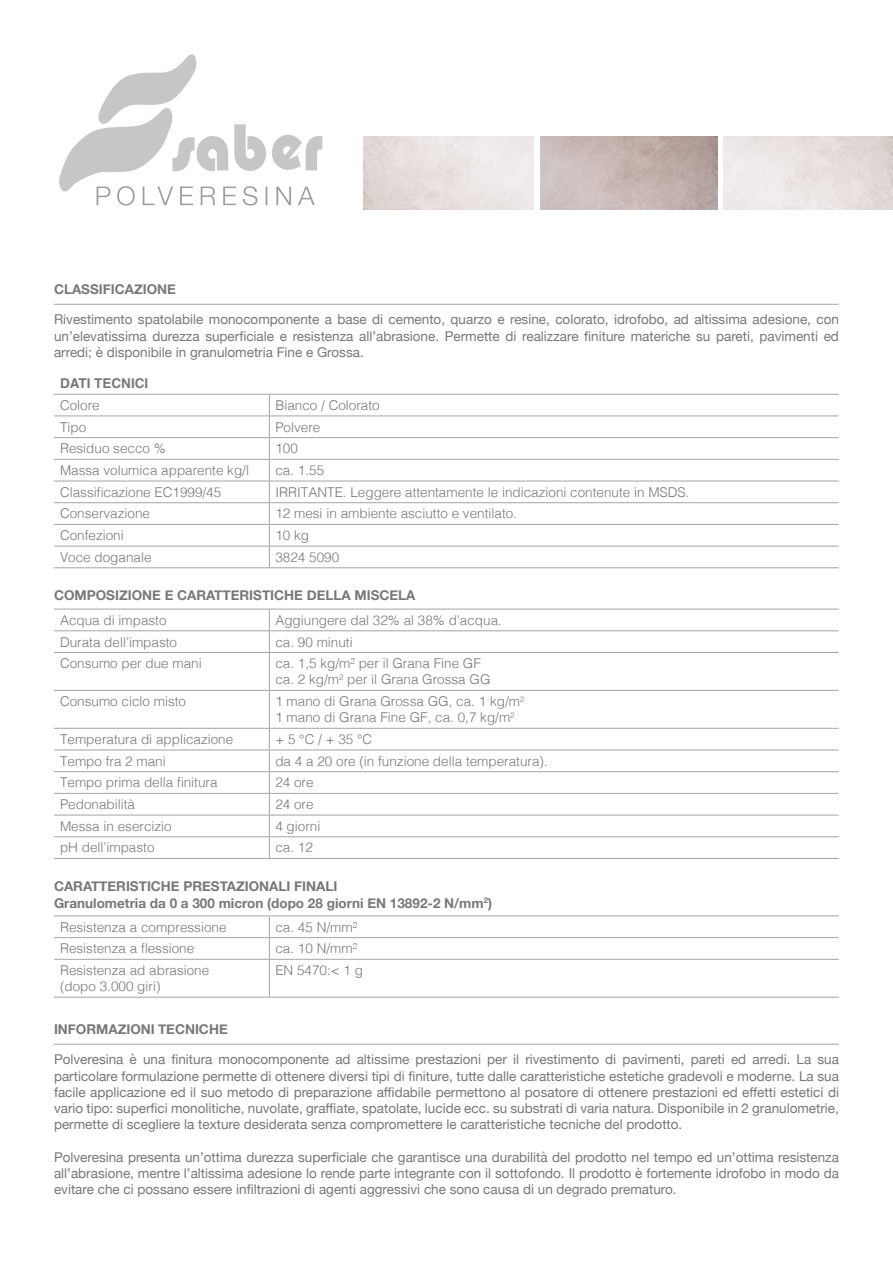
<style>
.page{position:relative;width:893px;height:1263px;background:#fff}
.page>*{position:absolute;margin:0;border:0;box-sizing:border-box;transform-origin:0 0}
.t1{font:13.5px/16.2px "Helvetica Neue";color:#7a7776;text-align:justify}
.t2{font:300 13.5px/16.2px "Helvetica";color:#7a7776}
.t3{font:700 13.5px/16.2px "Helvetica Neue";color:#7a7776}
.t4{font:700 13.5px "Helvetica";color:#7a7776}
</style>
<div class="page">
<svg style="left:59px;top:54px;width:263px;height:151px"></svg>
<hr style="left:54px;top:394px;width:215px;height:1px;background:#a6a4a4">
<hr style="left:269px;top:394px;width:570px;height:1px;background:#a6a4a4">
<hr style="left:54px;top:416px;width:215px;height:1px;background:#a6a4a4">
<hr style="left:269px;top:416px;width:570px;height:1px;background:#a6a4a4">
<hr style="left:54px;top:437px;width:215px;height:1px;background:#a6a4a4">
<hr style="left:269px;top:437px;width:570px;height:1px;background:#a6a4a4">
<hr style="left:54px;top:459px;width:215px;height:1px;background:#a6a4a4">
<hr style="left:269px;top:459px;width:570px;height:1px;background:#a6a4a4">
<hr style="left:54px;top:481px;width:215px;height:1px;background:#a6a4a4">
<hr style="left:269px;top:481px;width:570px;height:1px;background:#a6a4a4">
<hr style="left:54px;top:502px;width:215px;height:1px;background:#a6a4a4">
<hr style="left:269px;top:502px;width:570px;height:1px;background:#a6a4a4">
<hr style="left:54px;top:524px;width:215px;height:1px;background:#a6a4a4">
<hr style="left:269px;top:524px;width:570px;height:1px;background:#a6a4a4">
<hr style="left:54px;top:546px;width:215px;height:1px;background:#a6a4a4">
<hr style="left:269px;top:546px;width:570px;height:1px;background:#a6a4a4">
<svg style="left:269px;top:395px;width:1px;height:172px"></svg>
<hr style="left:54px;top:567px;width:215px;height:1px;background:#a6a4a4">
<hr style="left:269px;top:567px;width:570px;height:1px;background:#a6a4a4">
<hr style="left:54px;top:609px;width:215px;height:1px;background:#a6a4a4">
<hr style="left:269px;top:609px;width:570px;height:1px;background:#a6a4a4">
<hr style="left:54px;top:630px;width:215px;height:1px;background:#a6a4a4">
<hr style="left:269px;top:630px;width:570px;height:1px;background:#a6a4a4">
<svg style="left:269px;top:609px;width:1px;height:43px"></svg>
<hr style="left:54px;top:652px;width:215px;height:1px;background:#a6a4a4">
<hr style="left:269px;top:652px;width:570px;height:1px;background:#a6a4a4">
<hr style="left:269px;top:653px;width:1px;height:37px;background:#a6a4a4">
<hr style="left:54px;top:690px;width:215px;height:1px;background:#a6a4a4">
<hr style="left:269px;top:690px;width:570px;height:1px;background:#a6a4a4">
<hr style="left:269px;top:691px;width:1px;height:37px;background:#a6a4a4">
<hr style="left:54px;top:728px;width:215px;height:1px;background:#a6a4a4">
<hr style="left:269px;top:728px;width:570px;height:1px;background:#a6a4a4">
<hr style="left:54px;top:750px;width:215px;height:1px;background:#a6a4a4">
<hr style="left:269px;top:750px;width:570px;height:1px;background:#a6a4a4">
<hr style="left:54px;top:771px;width:215px;height:1px;background:#a6a4a4">
<hr style="left:269px;top:771px;width:570px;height:1px;background:#a6a4a4">
<hr style="left:54px;top:793px;width:215px;height:1px;background:#a6a4a4">
<hr style="left:269px;top:793px;width:570px;height:1px;background:#a6a4a4">
<hr style="left:54px;top:815px;width:215px;height:1px;background:#a6a4a4">
<hr style="left:269px;top:815px;width:570px;height:1px;background:#a6a4a4">
<hr style="left:54px;top:836px;width:215px;height:1px;background:#a6a4a4">
<hr style="left:269px;top:836px;width:570px;height:1px;background:#a6a4a4">
<svg style="left:269px;top:729px;width:1px;height:129px"></svg>
<hr style="left:54px;top:858px;width:215px;height:1px;background:#a6a4a4">
<hr style="left:269px;top:858px;width:570px;height:1px;background:#a6a4a4">
<hr style="left:54px;top:915px;width:215px;height:1px;background:#a6a4a4">
<hr style="left:269px;top:915px;width:570px;height:1px;background:#a6a4a4">
<hr style="left:54px;top:937px;width:215px;height:1px;background:#a6a4a4">
<hr style="left:269px;top:937px;width:570px;height:1px;background:#a6a4a4">
<svg style="left:269px;top:916px;width:1px;height:43px"></svg>
<hr style="left:54px;top:959px;width:215px;height:1px;background:#a6a4a4">
<hr style="left:269px;top:959px;width:570px;height:1px;background:#a6a4a4">
<hr style="left:269px;top:960px;width:1px;height:37px;background:#a6a4a4">
<hr style="left:54px;top:997px;width:215px;height:1px;background:#a6a4a4">
<hr style="left:269px;top:997px;width:570px;height:1px;background:#a6a4a4">
<hr style="left:54px;top:304px;width:785px;height:1px;background:#a6a4a4">
<hr style="left:54px;top:1044px;width:785px;height:1px;background:#a6a4a4">
<p class="t3" style="left:54px;top:281px;width:123px">CLASSIFICAZIONE</p>
<p class="t1" style="left:54px;top:312px;width:786px">Rivestimento spatolabile monocomponente a base di cemento, quarzo e resine, colorato, idrofobo, ad altissima adesione, con un’elevatissima durezza superficiale e resistenza all’abrasione. Permette di realizzare finiture materiche su pareti, pavimenti ed arredi; è disponibile in granulometria Fine e Grossa.</p>
<p class="t4" style="left:60px;top:373px;width:90px">DATI TECNICI</p>
<p class="t2" style="left:60px;top:396px;width:41px">Colore</p>
<p class="t2" style="left:275px;top:396px;width:106px">Bianco / Colorato</p>
<p class="t2" style="left:60px;top:418px;width:28px">Tipo</p>
<p class="t2" style="left:275px;top:418px;width:47px">Polvere</p>
<p class="t2" style="left:60px;top:439px;width:107px">Residuo secco %</p>
<p class="t2" style="left:275px;top:439px;width:24px">100</p>
<p class="t2" style="left:60px;top:461px;width:191px">Massa volumica apparente kg/l</p>
<p class="t2" style="left:275px;top:461px;width:50px">ca. 1.55</p>
<p class="t2" style="left:60px;top:483px;width:163px">Classificazione EC1999/45</p>
<p class="t2" style="left:275px;top:483px;width:416px">IRRITANTE. Leggere attentamente le indicazioni contenute in MSDS.</p>
<p class="t2" style="left:60px;top:505px;width:92px">Conservazione</p>
<p class="t2" style="left:275px;top:505px;width:243px">12 mesi in ambiente asciutto e ventilato.</p>
<p class="t2" style="left:60px;top:526px;width:65px">Confezioni</p>
<p class="t2" style="left:275px;top:526px;width:35px">10 kg</p>
<p class="t2" style="left:60px;top:548px;width:93px">Voce doganale</p>
<p class="t2" style="left:275px;top:548px;width:65px">3824 5090</p>
<p class="t3" style="left:54px;top:588px;width:363px">COMPOSIZIONE E CARATTERISTICHE DELLA MISCELA</p>
<p class="t2" style="left:60px;top:611px;width:108px">Acqua di impasto</p>
<p class="t2" style="left:275px;top:611px;width:228px">Aggiungere dal 32% al 38% d’acqua.</p>
<p class="t2" style="left:60px;top:633px;width:119px">Durata dell’impasto</p>
<p class="t2" style="left:275px;top:633px;width:79px">ca. 90 minuti</p>
<p class="t2" style="left:60px;top:654px;width:143px">Consumo per due mani</p>
<p class="t2" style="left:275px;top:654px;width:217px">ca. 1,5 kg/m² per il Grana Fine GF ca. 2 kg/m<sup>2</sup> per il Grana Grossa GG</p>
<p class="t2" style="left:60px;top:692px;width:128px">Consumo ciclo misto</p>
<p class="t2" style="left:275px;top:692px;width:250px">1 mano di Grana Grossa GG, ca. 1 kg/m<sup>2<br></sup>1 mano di Grana Fine GF, ca. 0,7 kg/m<sup>2</sup></p>
<p class="t2" style="left:60px;top:730px;width:175px">Temperatura di applicazione</p>
<p class="t2" style="left:275px;top:730px;width:98px">+ 5 °C / + 35 °C</p>
<p class="t2" style="left:60px;top:752px;width:107px">Tempo fra 2 mani</p>
<p class="t2" style="left:275px;top:752px;width:274px">da 4 a 20 ore (in funzione della temperatura).</p>
<p class="t2" style="left:60px;top:773px;width:159px">Tempo prima della finitura</p>
<p class="t2" style="left:275px;top:773px;width:40px">24 ore</p>
<p class="t2" style="left:60px;top:795px;width:77px">Pedonabilità</p>
<p class="t2" style="left:275px;top:795px;width:40px">24 ore</p>
<p class="t2" style="left:60px;top:817px;width:113px">Messa in esercizio</p>
<p class="t2" style="left:275px;top:817px;width:47px">4 giorni</p>
<p class="t2" style="left:60px;top:839px;width:96px">pH dell’impasto</p>
<p class="t2" style="left:275px;top:839px;width:39px">ca. 12</p>
<p class="t3" style="left:54px;top:879px;width:440px">CARATTERISTICHE PRESTAZIONALI FINALI<br>Granulometria da 0 a 300 micron (dopo 28 giorni EN 13892-2 N/mm<sup>2</sup>)</p>
<p class="t2" style="left:60px;top:918px;width:168px">Resistenza a compressione</p>
<p class="t2" style="left:275px;top:918px;width:83px">ca. 45 N/mm²</p>
<p class="t2" style="left:60px;top:939px;width:136px">Resistenza a flessione</p>
<p class="t2" style="left:275px;top:939px;width:83px">ca. 10 N/mm²</p>
<p class="t2" style="left:60px;top:961px;width:151px">Resistenza ad abrasione (dopo 3.000 giri)</p>
<p class="t2" style="left:275px;top:961px;width:89px">EN 5470:&lt; 1 g</p>
<p class="t3" style="left:54px;top:1021px;width:175px">INFORMAZIONI TECNICHE</p>
<p class="t1" style="left:54px;top:1052px;width:786px">Polveresina è una finitura monocomponente ad altissime prestazioni per il rivestimento di pavimenti, pareti ed arredi. La sua particolare formulazione permette di ottenere diversi tipi di finiture, tutte dalle caratteristiche estetiche gradevoli e moderne. La sua facile applicazione ed il suo metodo di preparazione affidabile permettono al posatore di ottenere prestazioni ed effetti estetici di vario tipo: superfici monolitiche, nuvolate, graffiate, spatolate, lucide ecc. su substrati di varia natura. Disponibile in 2 granulometrie, permette di scegliere la texture desiderata senza compromettere le caratteristiche tecniche del prodotto.</p>
<p class="t1" style="left:54px;top:1149px;width:786px">Polveresina presenta un’ottima durezza superficiale che garantisce una durabilità del prodotto nel tempo ed un’ottima resistenza all’abrasione, mentre l’altissima adesione lo rende parte integrante con il sottofondo. Il prodotto è fortemente idrofobo in modo da evitare che ci possano essere infiltrazioni di agenti aggressivi che sono causa di un degrado prematuro.</p>
</div>
